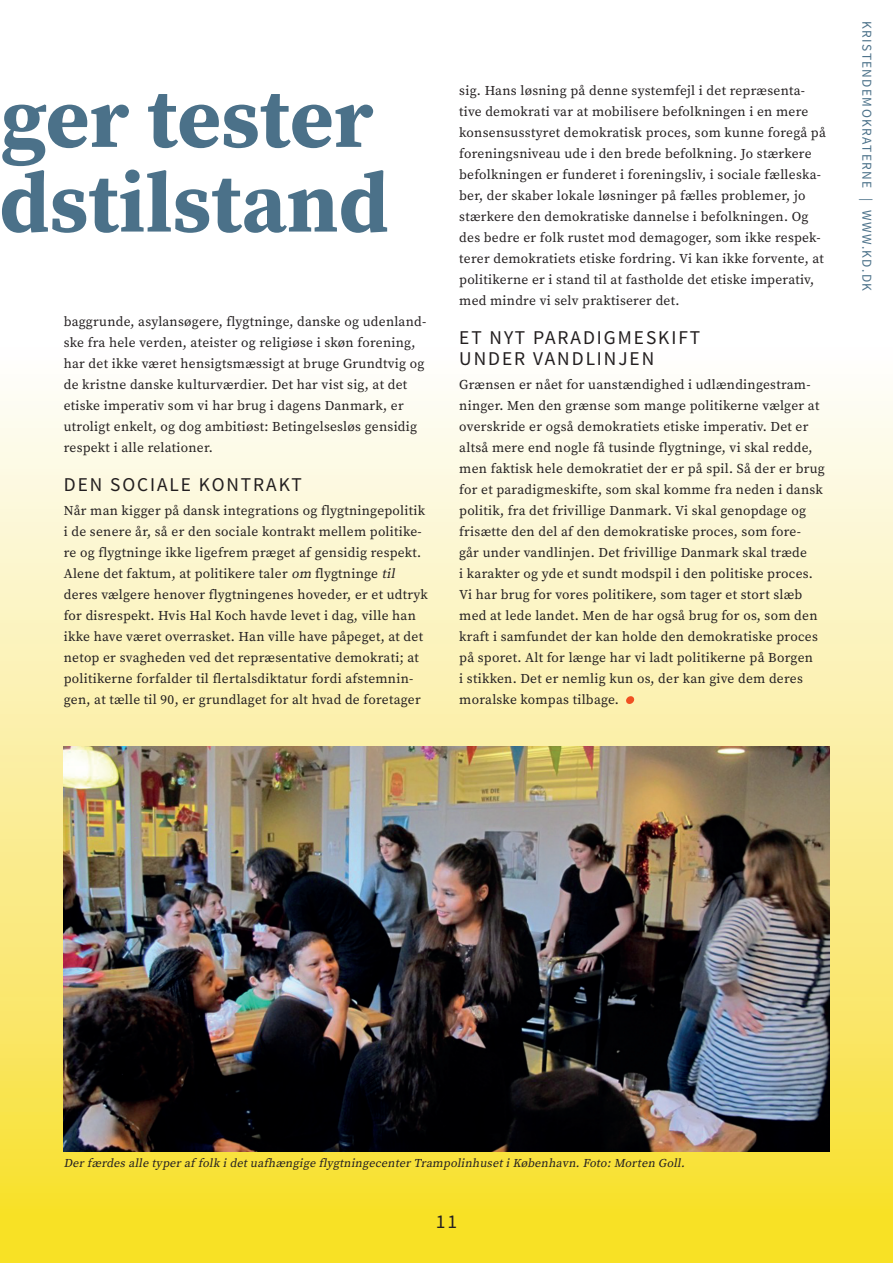
<style>
.page{position:relative;width:893px;height:1263px;background:#fff}
.page>*{position:absolute;margin:0;border:0;box-sizing:border-box;transform-origin:0 0}
.t1{font:700 84.6px/84.6px "Source Serif Pro";color:#4b7189}
.t2{font:19.5px/21px "Source Sans Pro";letter-spacing:.1em;color:#231f20}
.t3{font:13.5px/21px "Source Serif Pro";letter-spacing:.02em;color:#231f20}
.t4{font:13.5px "Source Sans Pro";letter-spacing:.1em;color:#4b7189}
.t5{font:italic 12px "Source Serif Pro";letter-spacing:.01em;color:#231f20}
.s1{font-style:italic}
</style>
<div class="page">
<div style="left:0;top:348px;width:893px;height:915px;background:linear-gradient(to bottom,#fefdff,#f8de28)"></div>
<div style="left:626px;top:696px;width:8px;height:8px;background:#f05022;border-radius:4px"></div>
<img style="left:64px;top:747px;width:765px;height:405px">
<h1 class="t1" style="left:-1px;top:75px;width:391px">ger tester dstilstand</h1>
<p class="t3" style="left:459px;top:80px;width:368px">sig. Hans løsning på denne systemfejl i det repræsenta&shy;tive demokrati var at mobilisere befolkningen i en mere konsensusstyret demokratisk proces, som kunne foregå på foreningsniveau ude i den brede befolkning. Jo stærkere befolkningen er funderet i foreningsliv, i sociale fælleska&shy;ber, der skaber lokale løsninger på fælles problemer, jo stærkere den demokratiske dannelse i befolkningen. Og des bedre er folk rustet mod demagoger, som ikke respek&shy;terer demokratiets etiske fordring. Vi kan ikke forvente, at politikerne er i stand til at fastholde det etiske imperativ, med mindre vi selv praktiserer det.</p>
<h2 class="t2" style="left:459px;top:327px;width:242px">ET NYT PARADIGMESKIFT<br>UNDER VANDLINJEN</h2>
<p class="t3" style="left:459px;top:374px;width:367px">Grænsen er nået for uanstændighed i udlændingestram&shy;ninger. Men den grænse som mange politikerne vælger at overskride er også demokratiets etiske imperativ. Det er altså mere end nogle få tusinde flygtninge, vi skal redde, men faktisk hele demokratiet der er på spil. Så der er brug for et paradigmeskifte, som skal komme fra neden i dansk politik, fra det frivillige Danmark. Vi skal genopdage og frisætte den del af den demokratiske proces, som fore-<br>går under vandlinjen. Det frivillige Danmark skal træde<br>i karakter og yde et sundt modspil i den politiske proces.<br>Vi har brug for vores politikere, som tager et stort slæb med at lede landet. Men de har også brug for os, som den kraft i samfundet der kan holde den demokratiske proces på sporet. Alt for længe har vi ladt politikerne på Borgen<br>i stikken. Det er nemlig kun os, der kan give dem deres moralske kompas tilbage.</p>
<p class="t3" style="left:64px;top:311px;width:364px">baggrunde, asylansøgere, flygtninge, danske og udenland&shy;ske fra hele verden, ateister og religiøse i skøn forening, har det ikke været hensigtsmæssigt at bruge Grundtvig og de kristne danske kulturværdier. Det har vist sig, at det etiske imperativ som vi har brug i dagens Danmark, er utroligt enkelt, og dog ambitiøst: Betingelsesløs gensidig respekt i alle relationer.</p>
<h2 class="t2" style="left:64px;top:474px;width:240px">DEN SOCIALE KONTRAKT</h2>
<p class="t3" style="left:64px;top:500px;width:365px">Når man kigger på dansk integrations og flygtningepolitik i de senere år, så er den sociale kontrakt mellem politike&shy;re og flygtninge ikke ligefrem præget af gensidig respekt.<br>Alene det faktum, at politikere taler <span class="s1">om</span> flygtninge <span class="s1">til </span>deres vælgere henover flygtningenes hoveder, er et udtryk for disrespekt. Hvis Hal Koch havde levet i dag, ville han ikke have været overrasket. Han ville have påpeget, at det netop er svagheden ved det repræsentative demokrati; at politikerne forfalder til flertalsdiktatur fordi afstemnin&shy;gen, at tælle til 90, er grundlaget for alt hvad de foretager</p>
<p class="t4" style="left:875px;top:21px;width:271px;rotate:90deg">KRISTENDEMOKRATERNE | WWW.KD.DK</p>
<p class="t5" style="left:64px;top:1155px;width:625px">Der færdes alle typer af folk idetuafhængige flygtningecenter TrampolinhusetiKøbenhavn.Foto:Morten Goll.</p>
<h2 class="t2" style="left:436px;top:1211px;width:23px">11</h2>
</div>
